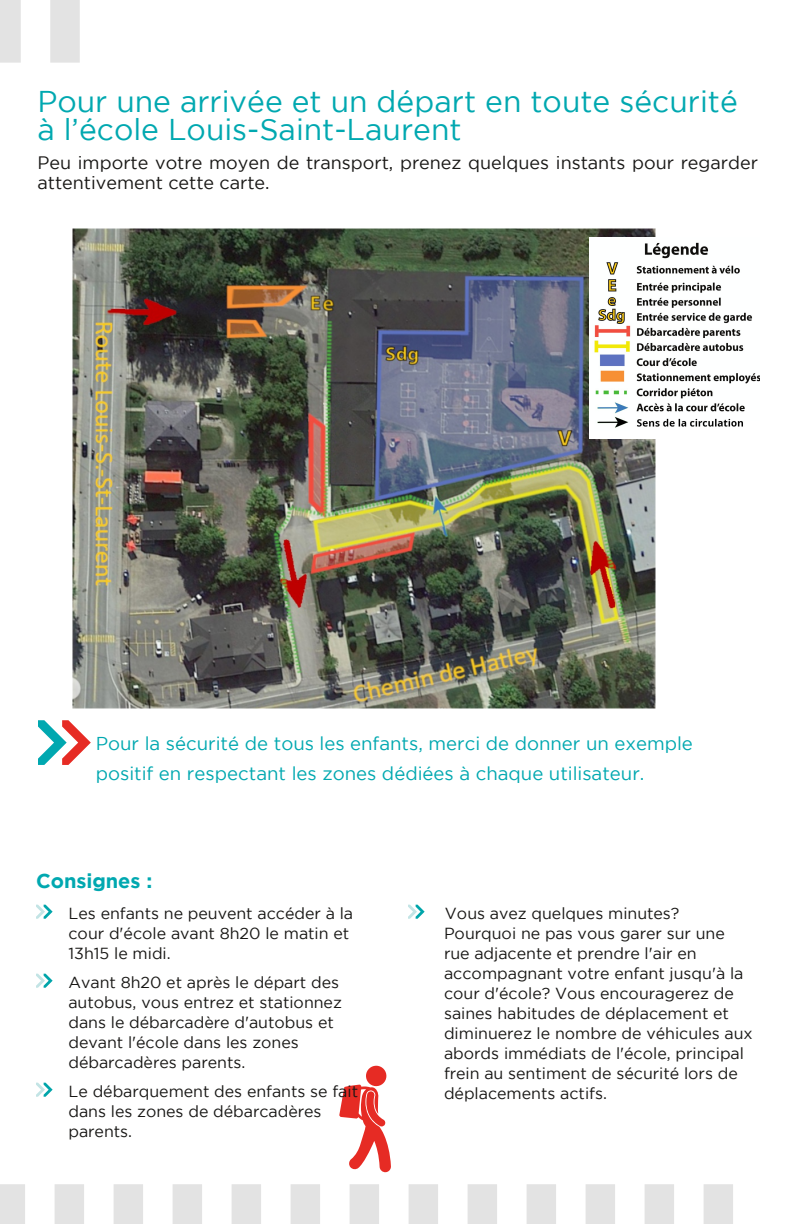
<style>
.page{position:relative;width:792px;height:1224px;background:#fff}
.page>*{position:absolute;margin:0;border:0;box-sizing:border-box;transform-origin:0 0}
.t1{font:30px/27.6px "Gotham";color:#00a8b0}
.t2{font:700 20px "Gotham";letter-spacing:-.005em;color:#00a8b0}
.t3{font:18.6px/30px "Gotham";color:#00a8b0}
.t4{font:18px/20px "Gotham";letter-spacing:-.005em;color:#181715}
.t5{font:16px/20px "Gotham";letter-spacing:-.005em;color:#181715}
</style>
<div class="page">
<svg style="left:38px;top:720px;width:53px;height:45px"></svg>
<div style="left:366px;top:1066px;width:21px;height:21px;background:#e62b24;border-radius:50%"></div>
<svg style="left:339px;top:1085px;width:52px;height:87px"></svg>
<img style="left:72px;top:228px;width:583px;height:481px">
<img style="left:590px;top:238px;width:170px;height:201px">
<svg style="left:36px;top:905px;width:17px;height:14px"></svg>
<svg style="left:36px;top:974px;width:17px;height:14px"></svg>
<svg style="left:36px;top:1083px;width:17px;height:14px"></svg>
<svg style="left:408px;top:905px;width:17px;height:14px"></svg>
<svg style="left:0;top:1184px;width:733px;height:40px"></svg>
<svg style="left:0;top:0;width:80px;height:63px"></svg>
<h1 class="t1" style="left:37px;top:90px;width:702px">Pour une arrivée et un départ en toute sécurité à l’école Louis-Saint-Laurent</h1>
<p class="t4" style="left:37px;top:154px;width:722px">Peu importe votre moyen de transport, prenez quelques instants pour regarder attentivement cette carte.</p>
<p class="t3" style="left:96px;top:730px;width:599px">Pour la sécurité de tous les enfants, merci de donner un exemple positif en respectant les zones dédiées à chaque utilisateur.</p>
<p class="t2" style="left:36px;top:874px;width:118px">Consignes :</p>
<p class="t5" style="left:68px;top:904px;width:286px">Les enfants ne peuvent accéder à la cour d'école avant 8h20 le matin et<br>13h15 le midi.</p>
<p class="t5" style="left:68px;top:973px;width:275px">Avant 8h20 et après le départ des autobus, vous entrez et stationnez dans le débarcadère d'autobus et devant l'école dans les zones débarcadères parents.</p>
<p class="t5" style="left:68px;top:1082px;width:291px">Le débarquement des enfants se fait dans les zones de débarcadères parents.</p>
<p class="t5" style="left:444px;top:904px;width:310px">Vous avez quelques minutes?<br>Pourquoi ne pas vous garer sur une rue adjacente et prendre l'air en accompagnant votre enfant jusqu'à la cour d'école? Vous encouragerez de saines habitudes de déplacement et diminuerez le nombre de véhicules aux abords immédiats de l'école, principal frein au sentiment de sécurité lors de déplacements actifs.</p>
</div>
